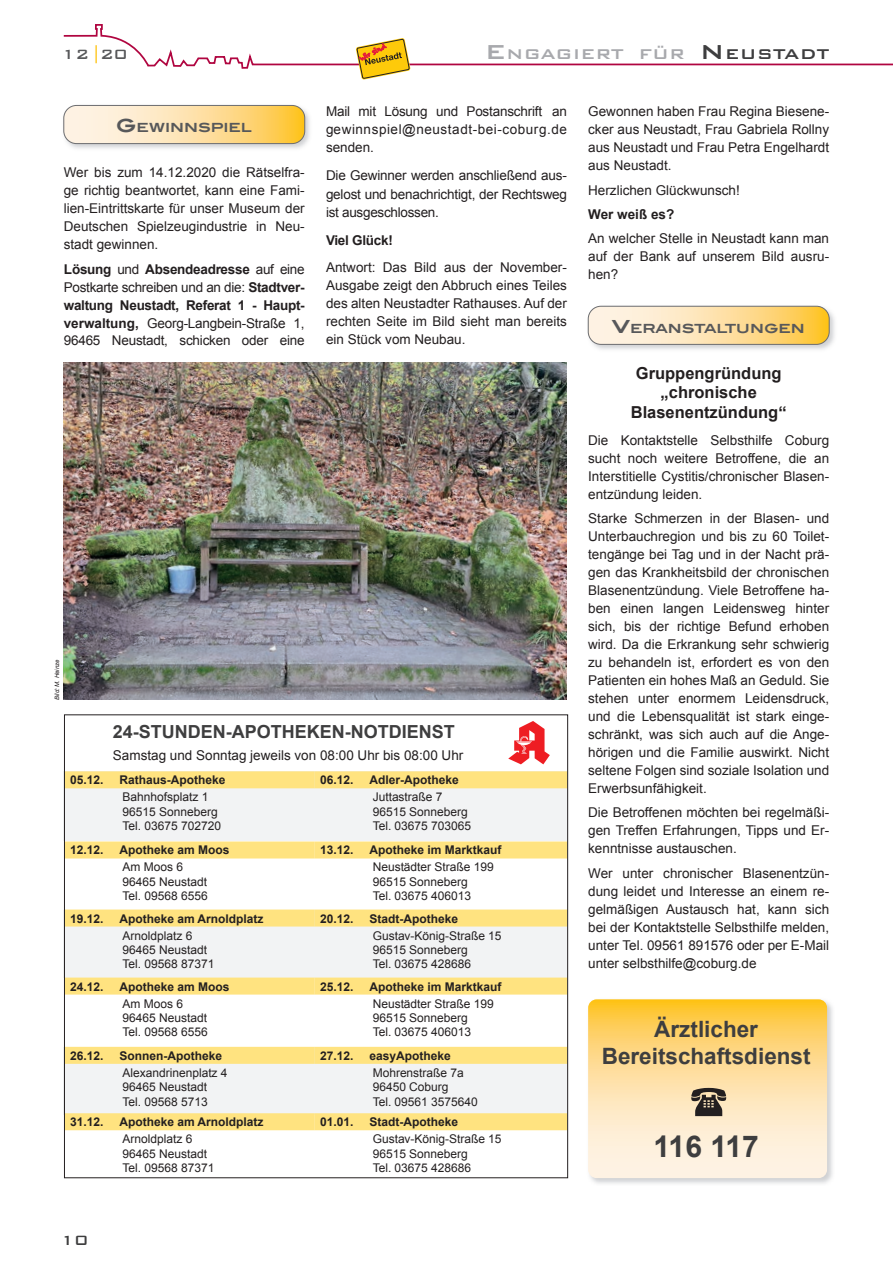
<style>
.page{position:relative;width:893px;height:1263px;background:#fff}
.page>*{position:absolute;margin:0;border:0;box-sizing:border-box;transform-origin:0 0}
.t1{font:700 30px "Arial";letter-spacing:-.025em;color:#3e3e3f}
.t2{font:700 22.5px/27px "Arial";color:#3e3e3f;text-align:center}
.t3{font:500 18.9px "Bank Gothic BT";color:#a8a9ad;scale:1.06 1}
.t4{font:700 18px "Arial";color:#3e3e3f}
.t5{font:500 18px "Bank Gothic BT";color:#57585a}
.t6{font:500 18px "Bank Gothic BT";color:#3e3e3f}
.t7{font:700 16.5px/19.8px "Arial";color:#231f20;text-align:center}
.t8{font:13.5px/18px "Arial";color:#231f20;text-align:justify}
.t9{font:700 13.5px "Arial";color:#231f20}
.t10{font:700 13.5px "Arial";letter-spacing:-.02em;color:#231f20}
.t11{font:700 12.6px "Blair ITC";color:#57585a}
.t12{font:12px/14.4px "Arial";color:#231f20}
.t13{font:700 12px "Arial";color:#231f20}
.t14{font:italic 6px "Arial";color:#231f20}
.s1{color:#fec210}
.s2{font-size:27px}
.s3{font-size:27px;color:#3e3e3f}
.s4{color:#3e3e3f}
.s5{font-size:18px}
.s6{font-weight:700}
</style>
<div class="page">
<svg style="left:63px;top:24px;width:830px;height:45px"></svg>
<svg style="left:356px;top:38px;width:54px;height:42px"></svg>
<svg style="left:66px;top:771px;width:248px;height:359px"></svg>
<svg style="left:508px;top:721px;width:42px;height:43px"></svg>
<svg style="left:314px;top:771px;width:252px;height:359px"></svg>
<img style="left:63px;top:104px;width:247px;height:45px">
<svg style="left:64px;top:105px;width:241px;height:39px;background:#fde0a4"></svg>
<div style="left:64px;top:105px;width:241px;height:39px;border:1px solid #6c6d70;border-radius:13px"></div>
<img style="left:64px;top:362px;width:503px;height:338px">
<img style="left:587px;top:305px;width:248px;height:45px">
<svg style="left:588px;top:306px;width:241px;height:38px;background:#fde0a4"></svg>
<div style="left:588px;top:306px;width:241px;height:38px;border:1px solid #6c6d70;border-radius:13px"></div>
<img style="left:591px;top:1002px;width:242px;height:182px">
<svg style="left:588px;top:999px;width:239px;height:179px;background:#fadd9f"></svg>
<h3 class="t5" style="left:62px;top:44px;width:68px">12<span class="s1">|</span>20</h3>
<h3 class="t3" style="left:485px;top:44px;width:326px"><span class="s2">E</span>NGAGIERT FÜR <span class="s3">N</span><span class="s4">EUSTADT</span></h3>
<p class="t11" style="left:116px;top:119px;width:137px"><span class="s5">G</span>EWINNSPIEL</p>
<p class="t8" style="left:64px;top:164px;width:242px">Wer bis zum 14.12.2020 die Rätselfra&shy;ge richtig beantwortet, kann eine Fami&shy;lien-Eintrittskarte für unser Museum der Deutschen Spielzeugindustrie in Neu&shy;stadt gewinnen.</p>
<p class="t8" style="left:64px;top:260px;width:242px"><span class="s6">Lösung</span> und <span class="s6">Absendeadresse</span> auf eine Postkarte schreiben und an die: <span class="s6">Stadtver&shy;waltung Neustadt, Referat 1 - Haupt&shy;verwaltung,</span> Georg-Langbein-Straße 1, 96465 Neustadt, schicken oder eine</p>
<p class="t8" style="left:326px;top:102px;width:242px">Mail mit Lösung und Postanschrift an gewinnspiel@neustadt-bei-coburg.de senden.</p>
<p class="t8" style="left:326px;top:166px;width:242px">Die Gewinner werden anschließend aus&shy;gelost und benachrichtigt, der Rechtsweg ist ausgeschlossen.</p>
<p class="t10" style="left:326px;top:231px;width:68px">Viel Glück!</p>
<p class="t8" style="left:326px;top:259px;width:242px">Antwort: Das Bild aus der November-Ausgabe zeigt den Abbruch eines Teiles des alten Neustadter Rathauses. Auf der rechten Seite im Bild sieht man bereits ein Stück vom Neubau.</p>
<p class="t14" style="left:53px;top:700px;width:42px;rotate:-90deg">Bild: M. Heinze</p>
<h3 class="t4" style="left:113px;top:720px;width:343px">24-STUNDEN-APOTHEKEN-NOTDIENST</h3>
<p class="t8" style="left:113px;top:747px;width:352px">Samstag und Sonntag jeweils von 08:00 Uhr bis 08:00 Uhr</p>
<p class="t13" style="left:320px;top:772px;width:35px">06.12.</p>
<p class="t13" style="left:369px;top:772px;width:91px">Adler-Apotheke</p>
<p class="t12" style="left:373px;top:790px;width:100px">Juttastraße 7<br>96515 Sonneberg<br>Tel. 03675 703065</p>
<p class="t13" style="left:320px;top:842px;width:35px">13.12.</p>
<p class="t13" style="left:369px;top:842px;width:134px">Apotheke im Marktkauf</p>
<p class="t12" style="left:373px;top:860px;width:122px">Neustädter Straße 199<br>96515 Sonneberg<br>Tel. 03675 406013</p>
<p class="t13" style="left:320px;top:910px;width:35px">20.12.</p>
<p class="t13" style="left:369px;top:910px;width:90px">Stadt-Apotheke</p>
<p class="t12" style="left:373px;top:928px;width:130px">Gustav-König-Straße 15<br>96515 Sonneberg<br>Tel. 03675 428686</p>
<p class="t13" style="left:320px;top:978px;width:35px">25.12.</p>
<p class="t13" style="left:369px;top:978px;width:134px">Apotheke im Marktkauf</p>
<p class="t12" style="left:373px;top:996px;width:122px">Neustädter Straße 199<br>96515 Sonneberg<br>Tel. 03675 406013</p>
<p class="t13" style="left:320px;top:1047px;width:35px">27.12.</p>
<p class="t13" style="left:369px;top:1047px;width:83px">easyApotheke</p>
<p class="t12" style="left:373px;top:1065px;width:106px">Mohrenstraße 7a<br>96450 Coburg<br>Tel. 09561 3575640</p>
<p class="t13" style="left:320px;top:1114px;width:35px">01.01.</p>
<p class="t13" style="left:369px;top:1114px;width:90px">Stadt-Apotheke</p>
<p class="t12" style="left:373px;top:1132px;width:130px">Gustav-König-Straße 15<br>96515 Sonneberg<br>Tel. 03675 428686</p>
<p class="t13" style="left:70px;top:772px;width:35px">05.12.</p>
<p class="t13" style="left:119px;top:772px;width:108px">Rathaus-Apotheke</p>
<p class="t12" style="left:123px;top:790px;width:100px">Bahnhofsplatz 1<br>96515 Sonneberg<br>Tel. 03675 702720</p>
<p class="t13" style="left:70px;top:842px;width:35px">12.12.</p>
<p class="t13" style="left:119px;top:842px;width:112px">Apotheke am Moos</p>
<p class="t12" style="left:123px;top:860px;width:87px">Am Moos 6<br>96465 Neustadt<br>Tel. 09568 6556</p>
<p class="t13" style="left:70px;top:910px;width:35px">19.12.</p>
<p class="t13" style="left:119px;top:910px;width:146px">Apotheke am Arnoldplatz</p>
<p class="t12" style="left:123px;top:928px;width:93px">Arnoldplatz 6<br>96465 Neustadt<br>Tel. 09568 87371</p>
<p class="t13" style="left:70px;top:978px;width:35px">24.12.</p>
<p class="t13" style="left:119px;top:978px;width:112px">Apotheke am Moos</p>
<p class="t12" style="left:123px;top:996px;width:87px">Am Moos 6<br>96465 Neustadt<br>Tel. 09568 6556</p>
<p class="t13" style="left:70px;top:1047px;width:35px">26.12.</p>
<p class="t13" style="left:119px;top:1047px;width:104px">Sonnen-Apotheke</p>
<p class="t12" style="left:123px;top:1065px;width:106px">Alexandrinenplatz 4<br>96465 Neustadt<br>Tel. 09568 5713</p>
<p class="t13" style="left:70px;top:1114px;width:35px">31.12.</p>
<p class="t13" style="left:119px;top:1114px;width:146px">Apotheke am Arnoldplatz</p>
<p class="t12" style="left:123px;top:1132px;width:93px">Arnoldplatz 6<br>96465 Neustadt<br>Tel. 09568 87371</p>
<p class="t8" style="left:588px;top:103px;width:242px">Gewonnen haben Frau Regina Biesene&shy;cker aus Neustadt, Frau Gabriela Rollny aus Neustadt und Frau Petra Engelhardt aus Neustadt.</p>
<p class="t8" style="left:588px;top:181px;width:153px">Herzlichen Glückwunsch!</p>
<p class="t9" style="left:588px;top:205px;width:88px">Wer weiß es?</p>
<p class="t8" style="left:588px;top:230px;width:242px">An welcher Stelle in Neustadt kann man auf der Bank auf unserem Bild ausru&shy;hen?</p>
<p class="t11" style="left:612px;top:320px;width:194px"><span class="s5">V</span>ERANSTALTUNGEN</p>
<p class="t7" style="left:631px;top:363px;width:157px">Gruppengründung „chronische<br>Blasenentzündung“</p>
<p class="t8" style="left:588px;top:431px;width:242px">Die Kontaktstelle Selbsthilfe Coburg sucht noch weitere Betroffene, die an Interstitielle Cystitis/chronischer Blasen&shy;entzündung leiden.</p>
<p class="t8" style="left:588px;top:509px;width:242px">Starke Schmerzen in der Blasen- und Unterbauchregion und bis zu 60 Toilet&shy;tengänge bei Tag und in der Nacht prä&shy;gen das Krankheitsbild der chronischen Blasenentzündung. Viele Betroffene ha&shy;ben einen langen Leidensweg hinter sich, bis der richtige Befund erhoben wird. Da die Erkrankung sehr schwierig zu behandeln ist, erfordert es von den Patienten ein hohes Maß an Geduld. Sie stehen unter enormem Leidensdruck, und die Lebensqualität ist stark einge&shy;schränkt, was sich auch auf die Ange&shy;hörigen und die Familie auswirkt. Nicht seltene Folgen sind soziale Isolation und Erwerbsunfähigkeit.</p>
<p class="t8" style="left:588px;top:804px;width:242px">Die Betroffenen möchten bei regelmäßi&shy;gen Treffen Erfahrungen, Tipps und Er&shy;kenntnisse austauschen.</p>
<p class="t8" style="left:588px;top:864px;width:242px">Wer unter chronischer Blasenentzün&shy;dung leidet und Interesse an einem re&shy;gelmäßigen Austausch hat, kann sich bei der Kontaktstelle Selbsthilfe melden, unter Tel. 09561 891576 oder per E-Mail unter selbsthilfe@coburg.de</p>
<h2 class="t2" style="left:602px;top:1016px;width:210px">Ärztlicher<br>Bereitschaftsdienst</h2>
<h1 class="t1" style="left:654px;top:1127px;width:107px">116 117</h1>
<h3 class="t6" style="left:61px;top:1230px;width:29px">10</h3>
</div>
